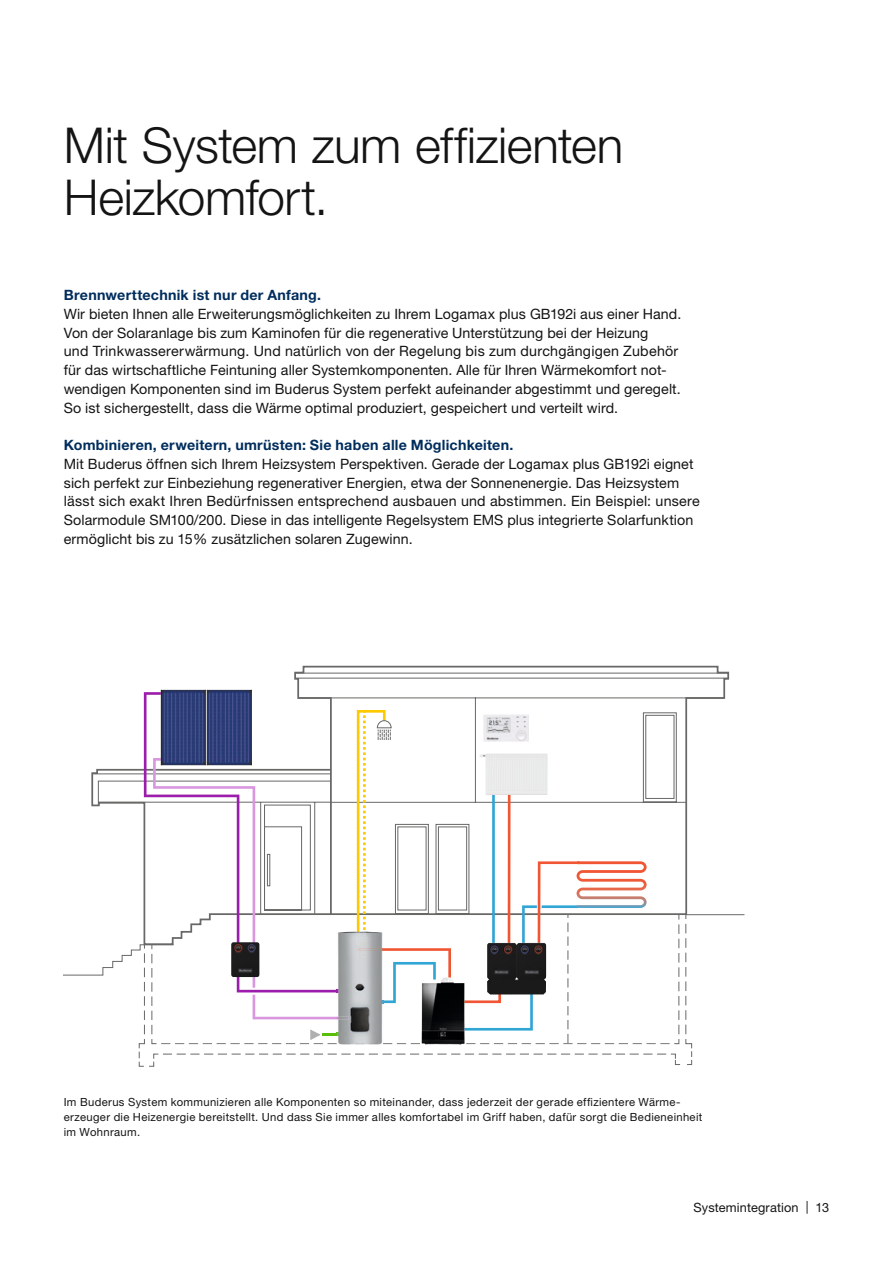
<style>
.page{position:relative;width:893px;height:1263px;background:#fff}
.page>*{position:absolute;margin:0;border:0;box-sizing:border-box;transform-origin:0 0}
.t1{font:300 49.5px/52.5px "Helvetica Neue LT Pro";letter-spacing:-.01em;color:#131413}
.t2{font:14.25px/18.8px "Helvetica Neue LT Pro";letter-spacing:.01em;color:#131413}
.t3{font:700 14.25px "Helvetica Neue LT Pro";letter-spacing:.02em;color:#002d5d}
.t4{font:12.75px "Helvetica Neue LT Pro";letter-spacing:.01em;color:#131413}
.t5{font:11.25px/15px "Helvetica Neue LT Pro";letter-spacing:.03em;color:#131413}
</style>
<div class="page">
<svg style="left:294px;top:666px;width:435px;height:6px"></svg>
<svg style="left:64px;top:672px;width:680px;height:304px"></svg>
<svg style="left:144px;top:692px;width:204px;height:18px"></svg>
<img style="left:161px;top:690px;width:91px;height:20px">
<svg style="left:138px;top:710px;width:554px;height:357px"></svg>
<img style="left:484px;top:715px;width:44px;height:26px">
<img style="left:421px;top:977px;width:44px;height:67px">
<img style="left:487px;top:943px;width:59px;height:51px">
<h1 class="t1" style="left:64px;top:118px;width:561px">Mit System zum effizienten<br>Heizkomfort.</h1>
<p class="t3" style="left:64px;top:286px;width:259px">Brennwerttechnik ist nur der Anfang.</p>
<p class="t2" style="left:64px;top:304px;width:619px">Wir bieten Ihnen alle Erweiterungsmöglichkeiten zu Ihrem Logamax plus GB192i aus einer Hand.<br>Von der Solaranlage bis zum Kaminofen für die regenerative Unterstützung bei der Heizung<br>und Trinkwassererwärmung. Und natürlich von der Regelung bis zum durchgängigen Zubehör für das wirtschaftliche Feintuning aller Systemkomponenten. Alle für Ihren Wärmekomfort not&shy;wendigen Komponenten sind im Buderus System perfekt aufeinander abgestimmt und geregelt.<br>So ist sichergestellt, dass die Wärme optimal produziert, gespeichert und verteilt wird.</p>
<p class="t3" style="left:64px;top:436px;width:451px">Kombinieren, erweitern, umrüsten: Sie haben alle Möglichkeiten.</p>
<p class="t2" style="left:64px;top:454px;width:638px">Mit Buderus öffnen sich Ihrem Heizsystem Perspektiven. Gerade der Logamax plus GB192i eignet sich perfekt zur Einbeziehung regenerativer Energien, etwa der Sonnenenergie. Das Heizsystem lässt sich exakt Ihren Bedürfnissen entsprechend ausbauen und abstimmen. Ein Beispiel: unsere Solarmodule SM100/200. Diese in das intelligente Regelsystem EMS plus integrierte Solarfunktion ermöglicht bis zu 15% zusätzlichen solaren Zugewinn.</p>
<p class="t5" style="left:64px;top:1094px;width:640px">Im Buderus System kommunizieren alle Komponenten so miteinander, dass jederzeit der gerade effizientere Wärme&shy;erzeuger die Heizenergie bereitstellt. Und dass Sie immer alles komfortabel im Griff haben, dafür sorgt die Bedieneinheit im Wohnraum.</p>
<p class="t4" style="left:693px;top:1199px;width:137px">Systemintegration | 13</p>
</div>
